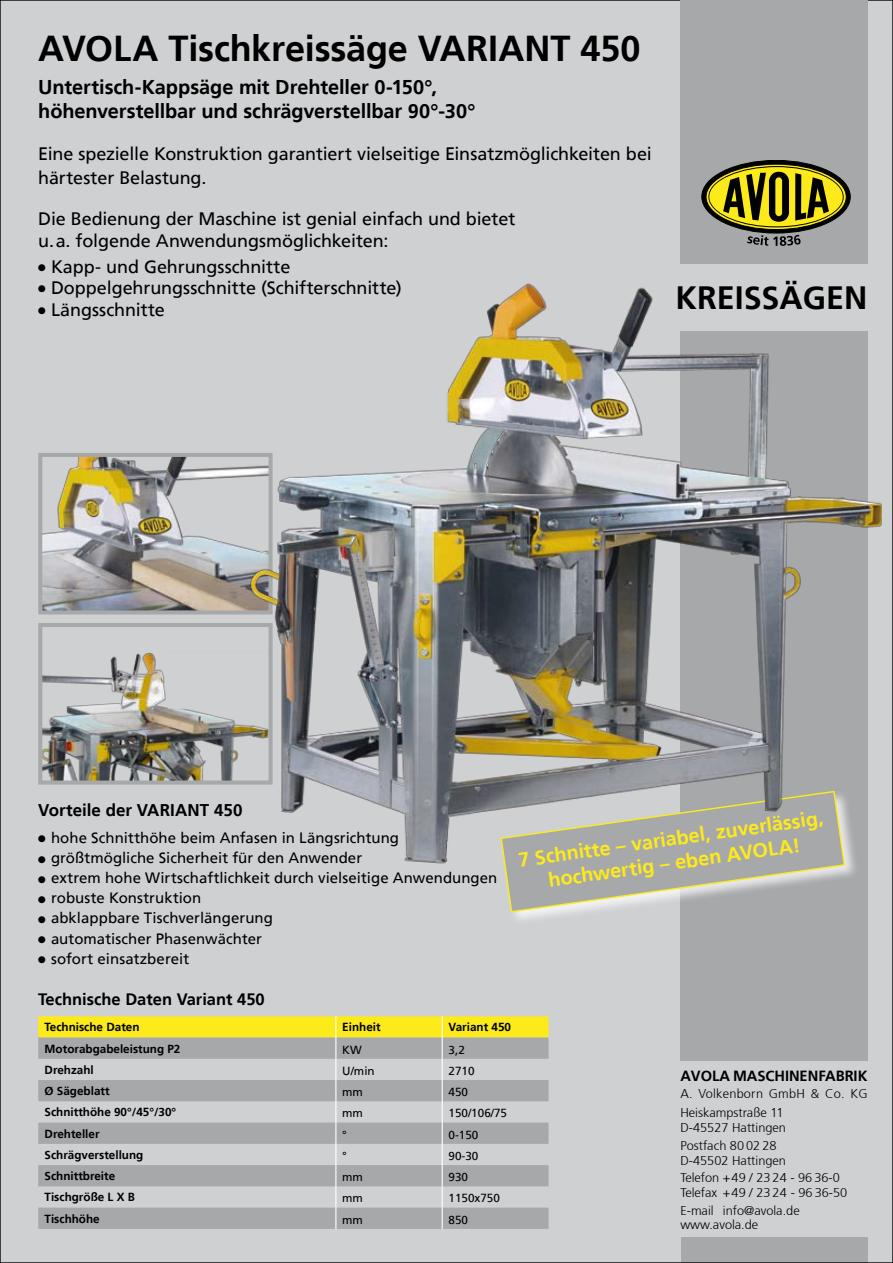
<style>
.page{position:relative;width:893px;height:1263px;background:#cfd0d2}
.page>*{position:absolute;margin:0;border:0;box-sizing:border-box;transform-origin:0 0}
.t1{font:700 36px "Frutiger";letter-spacing:-.005em;color:#000}
.t2{font:700 32.25px "Frutiger";color:#000}
.t3{font:700 19.95px/24px "Frutiger";letter-spacing:-.005em;color:#000}
.t4{font:700 19.95px/24px "Frutiger";color:#fcea1b;text-align:center}
.t5{font:18px/24px "Frutiger";letter-spacing:-.01em;color:#000}
.t6{font:700 16.95px "Frutiger";color:#000}
.t7{font:700 16.5px "Frutiger";color:#000}
.t8{font:15px "Frutiger";letter-spacing:.005em;color:#000}
.t9{font:700 14.7px "Frutiger";letter-spacing:-.005em;color:#000}
.t10{font:300 12.75px/17.7px "Frutiger 45";color:#000}
.t11{font:700 11.7px "Frutiger";color:#000}
.t12{font:11.7px "Frutiger";color:#000}
</style>
<div class="page">
<div style="left:680px;top:1237px;width:187px;height:26px;background:#a7a8aa"></div>
<div style="left:680px;top:332px;width:187px;height:729px;background:#a7a8aa"></div>
<div style="left:680px;top:0;width:187px;height:264px;background:#a7a8aa"></div>
<svg style="left:702px;top:160px;width:148px;height:86px"></svg>
<svg style="left:38px;top:1016px;width:510px;height:213px"></svg>
<img style="left:43px;top:458px;width:208px;height:151px">
<div style="left:38px;top:453px;width:235px;height:161px;border:4px solid #a7a8aa"></div>
<div style="left:499px;top:789px;width:367px;height:145px;background:#fff;opacity:.75"></div>
<svg style="left:500px;top:865px;width:346px;height:48px"></svg>
<img style="left:251px;top:283px;width:631px;height:582px">
<img style="left:43px;top:651px;width:225px;height:128px">
<div style="left:38px;top:623px;width:235px;height:161px;border:4px solid #a7a8aa"></div>
<h1 class="t1" style="left:38px;top:27px;width:604px">AVOLA Tischkreissäge VARIANT 450</h1>
<p class="t3" style="left:38px;top:75px;width:439px">Untertisch-Kappsäge mit Drehteller 0-150°, höhenverstellbar und schrägverstellbar 90°-30°</p>
<p class="t5" style="left:38px;top:141px;width:615px">Eine spezielle Konstruktion garantiert vielseitige Einsatzmöglichkeiten bei härtester Belastung.</p>
<p class="t5" style="left:38px;top:208px;width:479px;line-height:21.6px">Die Bedienung der Maschine ist genial einfach und bietet u.a. folgende Anwendungsmöglichkeiten:</p>
<p class="t5" style="left:38px;top:255px;width:254px">● Kapp- und Gehrungsschnitte</p>
<p class="t5" style="left:38px;top:276px;width:365px">● Doppelgehrungsschnitte (Schifterschnitte)</p>
<p class="t5" style="left:38px;top:298px;width:128px">● Längsschnitte</p>
<h2 class="t2" style="left:675px;top:279px;width:193px">KREISSÄGEN</h2>
<p class="t6" style="left:38px;top:800px;width:206px">Vorteile der VARIANT 450</p>
<p class="t8" style="left:38px;top:829px;width:362px">● hohe Schnitthöhe beim Anfasen in Längsrichtung</p>
<p class="t8" style="left:38px;top:849px;width:325px">● größtmögliche Sicherheit für den Anwender</p>
<p class="t8" style="left:38px;top:869px;width:461px">● extrem hohe Wirtschaftlichkeit durch vielseitige Anwendungen</p>
<p class="t8" style="left:38px;top:889px;width:165px">● robuste Konstruktion</p>
<p class="t8" style="left:38px;top:909px;width:236px">● abklappbare Tischverlängerung</p>
<p class="t8" style="left:38px;top:929px;width:225px">● automatischer Phasenwächter</p>
<p class="t8" style="left:38px;top:950px;width:152px">● sofort einsatzbereit</p>
<p class="t7" style="left:38px;top:990px;width:228px">Technische Daten Variant 450</p>
<p class="t4" style="left:517px;top:848px;width:309px;rotate:-8deg">7 Schnitte – variabel, zuverlässig, hochwertig – eben AVOLA!</p>
<p class="t11" style="left:45px;top:1020px;width:96px">Technische Daten</p>
<p class="t11" style="left:342px;top:1020px;width:40px">Einheit</p>
<p class="t11" style="left:449px;top:1020px;width:64px">Variant 450</p>
<p class="t11" style="left:45px;top:1041px;width:137px">Motorabgabeleistung P2</p>
<p class="t12" style="left:342px;top:1043px;width:21px">KW</p>
<p class="t12" style="left:449px;top:1043px;width:18px">3,2</p>
<p class="t11" style="left:45px;top:1063px;width:51px">Drehzahl</p>
<p class="t12" style="left:342px;top:1064px;width:34px">U/min</p>
<p class="t12" style="left:449px;top:1064px;width:28px">2710</p>
<p class="t11" style="left:45px;top:1084px;width:67px">Ø Sägeblatt</p>
<p class="t12" style="left:342px;top:1085px;width:22px">mm</p>
<p class="t12" style="left:449px;top:1085px;width:21px">450</p>
<p class="t11" style="left:45px;top:1105px;width:133px">Schnitthöhe 90°/45°/30°</p>
<p class="t12" style="left:342px;top:1106px;width:22px">mm</p>
<p class="t12" style="left:449px;top:1106px;width:60px">150/106/75</p>
<p class="t11" style="left:45px;top:1127px;width:57px">Drehteller</p>
<p class="t12" style="left:342px;top:1128px;width:6px">°</p>
<p class="t12" style="left:448px;top:1128px;width:31px">0-150</p>
<p class="t11" style="left:45px;top:1148px;width:100px">Schrägverstellung</p>
<p class="t12" style="left:342px;top:1149px;width:6px">°</p>
<p class="t12" style="left:448px;top:1149px;width:31px">90-30</p>
<p class="t11" style="left:45px;top:1169px;width:72px">Schnittbreite</p>
<p class="t12" style="left:342px;top:1170px;width:22px">mm</p>
<p class="t12" style="left:448px;top:1170px;width:21px">930</p>
<p class="t11" style="left:45px;top:1190px;width:92px">Tischgröße L X B</p>
<p class="t12" style="left:342px;top:1191px;width:22px">mm</p>
<p class="t12" style="left:448px;top:1191px;width:53px">1150x750</p>
<p class="t11" style="left:45px;top:1212px;width:57px">Tischhöhe</p>
<p class="t12" style="left:342px;top:1213px;width:22px">mm</p>
<p class="t12" style="left:448px;top:1213px;width:21px">850</p>
<p class="t9" style="left:680px;top:1067px;width:189px">AVOLA MASCHINENFABRIK</p>
<p class="t10" style="left:680px;top:1083px;width:189px;line-height:19.8px">A. Volkenborn GmbH &amp; Co. KG<br>Heiskampstraße 11</p>
<p class="t10" style="left:680px;top:1119px;width:107px">D-45527 Hattingen<br>Postfach 80 02 28</p>
<p class="t10" style="left:680px;top:1151px;width:161px">D-45502 Hattingen<br>Telefon +49 / 23 24 - 96 36-0</p>
<p class="t10" style="left:680px;top:1184px;width:168px">Telefax +49 / 23 24 - 96 36-50<br>E-mail info@avola.de</p>
<p class="t10" style="left:680px;top:1216px;width:79px">www.avola.de</p>
</div>
